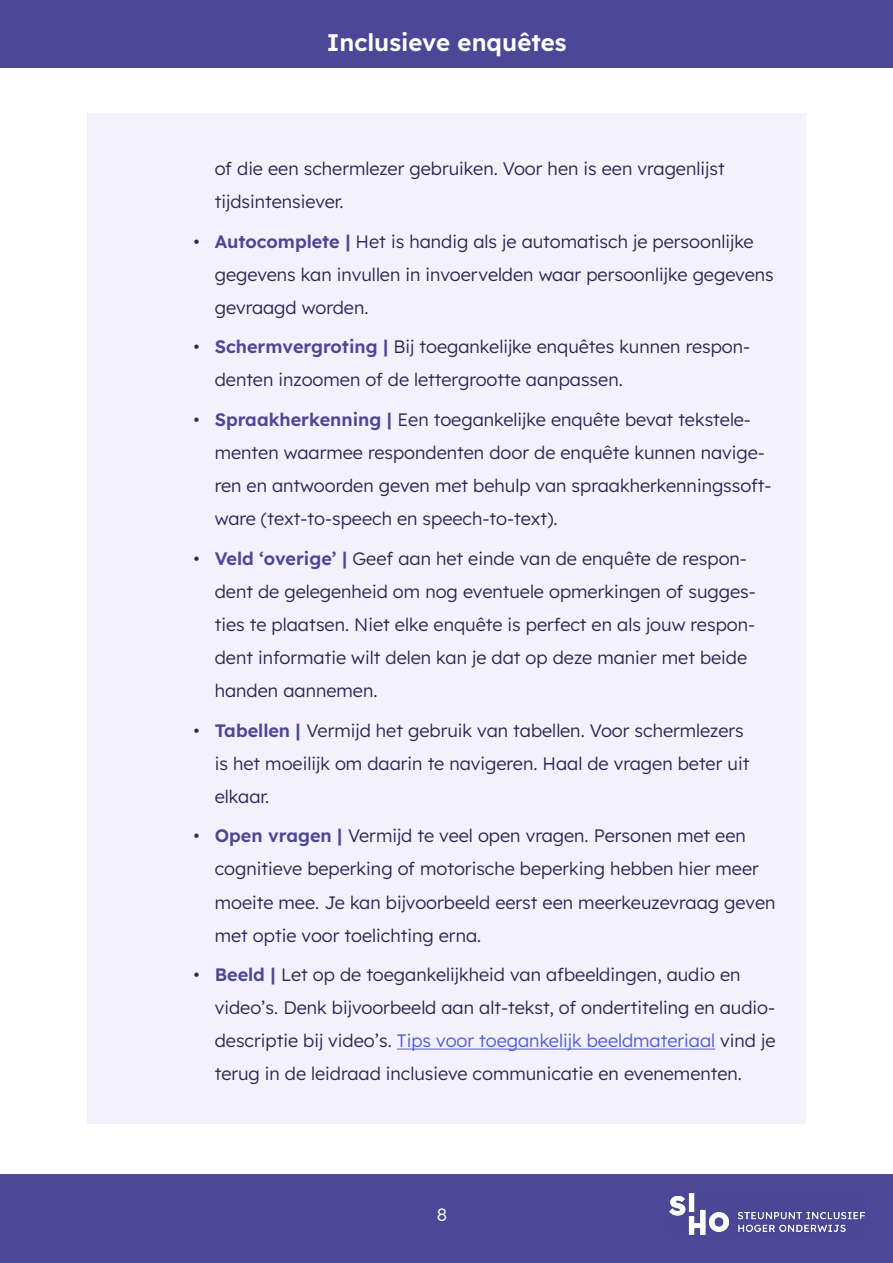
<style>
.page{position:relative;width:893px;height:1263px;background:#fff}
.page>*{position:absolute;margin:0;border:0;box-sizing:border-box;transform-origin:0 0}
.Koptekst_pagina_fiche{font:600 24px "Lexend";color:#fff}
.lijst{font:300 18px/33px "Lexend";color:#2a2751}
.t1{font:300 18px "Lexend";color:#fff}
.s1{font-weight:600;color:#4c4797}
.s2{color:#4f5cd6}
</style>
<div class="page">
<div style="left:0;top:0;width:893px;height:67px;background:#4c4797"></div>
<div style="left:0;top:1174px;width:893px;height:89px;background:#4c4797"></div>
<img style="left:670px;top:1193px;width:194px;height:41px">
<div style="left:87px;top:113px;width:719px;height:1011px;background:#f2f1fc"></div>
<hr style="left:397px;top:1048px;width:318px;height:1px;background:#4f5cd6">
<p class="Koptekst_pagina_fiche" style="left:327px;top:24px;width:241px">Inclusieve enquêtes</p>
<p class="lijst" style="left:215px;top:151px;width:511px">of die een schermlezer gebruiken. Voor hen is een vragenlijst tijdsintensiever.</p>
<p class="lijst" style="left:215px;top:224px;width:561px;text-indent:-21px">• <span class="s1">Autocomplete |</span> Het is handig als je automatisch je persoonlijke gegevens kan invullen in invoervelden waar persoonlijke gegevens gevraagd worden.</p>
<p class="lijst" style="left:215px;top:329px;width:537px;text-indent:-21px">• <span class="s1">Schermvergroting |</span> Bij toegankelijke enquêtes kunnen respon&shy;denten inzoomen of de lettergrootte aanpassen.</p>
<p class="lijst" style="left:215px;top:402px;width:558px;text-indent:-21px">• <span class="s1">Spraakherkenning |</span> Een toegankelijke enquête bevat tekstele&shy;menten waarmee respondenten door de enquête kunnen navige&shy;ren en antwoorden geven met behulp van spraakherkenningssoft&shy;ware (text-to-speech en speech-to-text).</p>
<p class="lijst" style="left:215px;top:541px;width:543px;text-indent:-21px">• <span class="s1">Veld ‘overige’ |</span> Geef aan het einde van de enquête de respon&shy;dent de gelegenheid om nog eventuele opmerkingen of sugges&shy;ties te plaatsen. Niet elke enquête is perfect en als jouw respon&shy;dent informatie wilt delen kan je dat op deze manier met beide handen aannemen.</p>
<p class="lijst" style="left:215px;top:713px;width:536px;text-indent:-21px">• <span class="s1">Tabellen |</span> Vermijd het gebruik van tabellen. Voor schermlezers is het moeilijk om daarin te navigeren. Haal de vragen beter uit elkaar.</p>
<p class="lijst" style="left:215px;top:818px;width:562px;text-indent:-21px">• <span class="s1">Open vragen |</span> Vermijd te veel open vragen. Personen met een cognitieve beperking of motorische beperking hebben hier meer moeite mee. Je kan bijvoorbeeld eerst een meerkeuzevraag geven met optie voor toelichting erna.</p>
<p class="lijst" style="left:215px;top:957px;width:562px;text-indent:-21px">• <span class="s1">Beeld |</span> Let op de toegankelijkheid van afbeeldingen, audio en video’s. Denk bijvoorbeeld aan alt-tekst, of ondertiteling en audio&shy;descriptie bij video’s. <span class="s2">Tips voor toegankelijk beeldmateriaal</span> vind je terug in de leidraad inclusieve communicatie en evenementen.</p>
<p class="t1" style="left:437px;top:1202px;width:12px">8</p>
</div>
